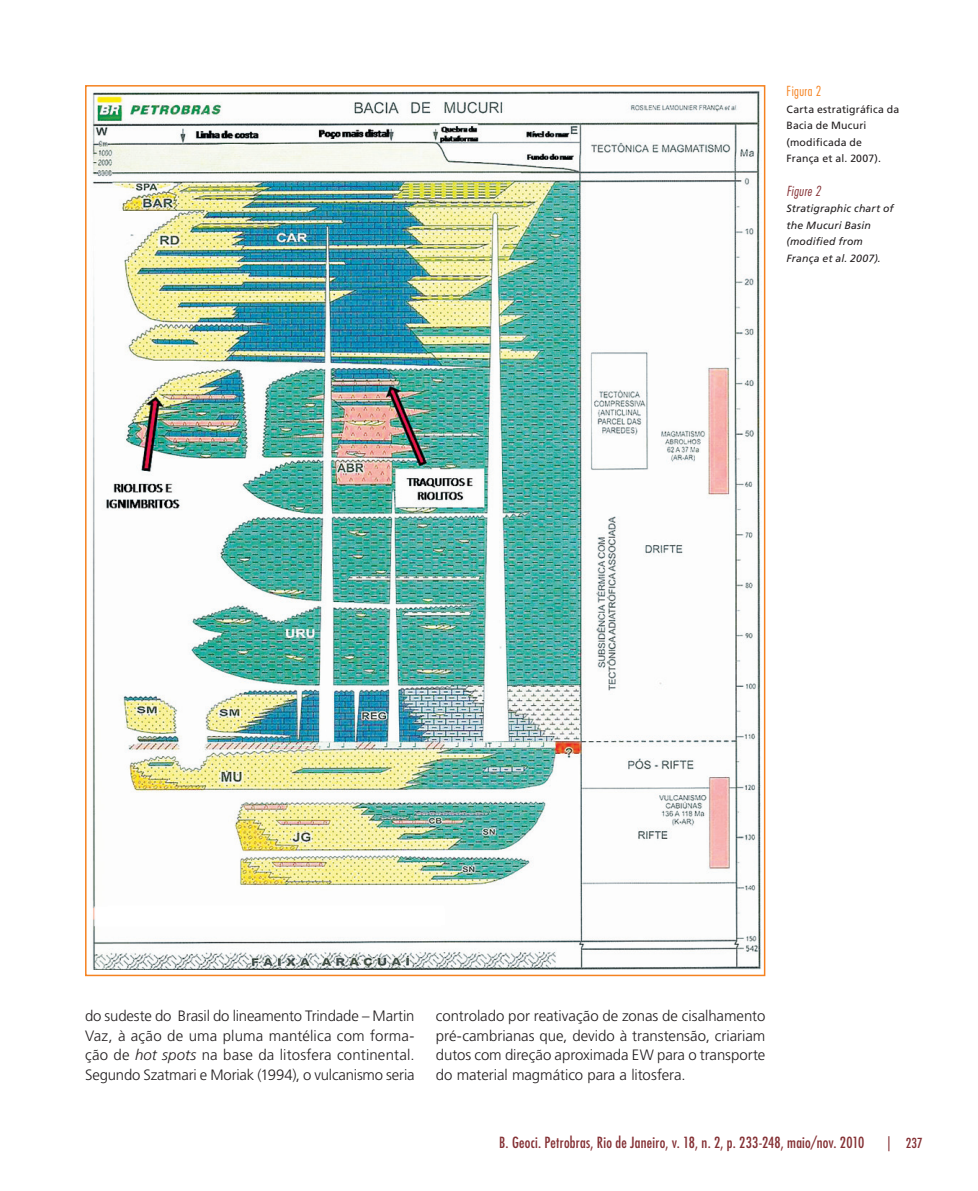
<style>
.page{position:relative;width:978px;height:1191px;background:#fff}
.page>*{position:absolute;margin:0;border:0;box-sizing:border-box;transform-origin:0 0}
.t1{font:300 15px/19.5px "Frutiger LT Std";letter-spacing:-.005em;color:#231f20;text-align:justify}
.t2{font:condensed 15px "Futura Std";letter-spacing:.015em;color:#843034}
.t3{font:300 condensed 13.5px "Futura Std";letter-spacing:.03em;color:#f58220}
.t4{font:italic 300 condensed 13.5px "Futura Std";letter-spacing:.03em;color:#843034}
.t5{font:condensed 13.5px "Futura Std";color:#843034}
.t6{font:10.5px/16.5px "Frutiger LT Std";letter-spacing:.015em;color:#231f20}
.t7{font:italic 10.5px/16.5px "Frutiger LT Std";letter-spacing:.015em;color:#231f20}
.s1{font-style:italic}
.s2{font-size:15px}
</style>
<div class="page">
<img style="left:90px;top:90px;width:671px;height:879px">
<p class="t3" style="left:787px;top:83px;width:36px">Figura 2</p>
<p class="t6" style="left:787px;top:101px;width:114px">Carta estratigráfica da<br>Bacia de Mucuri (modificada de<br>França et al. 2007).</p>
<p class="t4" style="left:787px;top:183px;width:36px">Figure 2</p>
<p class="t7" style="left:787px;top:200px;width:109px">Stratigraphic chart of the Mucuri Basin (modified from<br>França et al. 2007).</p>
<p class="t1" style="left:85px;top:1006px;width:331px">do sudeste do Brasil do lineamento Trindade – Martin Vaz, à ação de uma pluma mantélica com forma&shy;ção de <span class="s1">hot spots</span> na base da litosfera continental.<br>Segundo Szatmari e Moriak (1994), o vulcanismo seria</p>
<p class="t1" style="left:436px;top:1006px;width:331px">controlado por reativação de zonas de cisalhamento pré-cambrianas que, devido à transtensão, criariam dutos com direção aproximada EW para o transporte do material magmático para a litosfera.</p>
<p class="t2" style="left:499px;top:1133px;width:367px">B. Geoci. Petrobras, Rio de Janeiro, v. 18, n. 2, p. 233-248, maio/nov. 2010</p>
<p class="t5" style="left:887px;top:1135px;width:37px"><span class="s2">|</span> 237</p>
</div>
